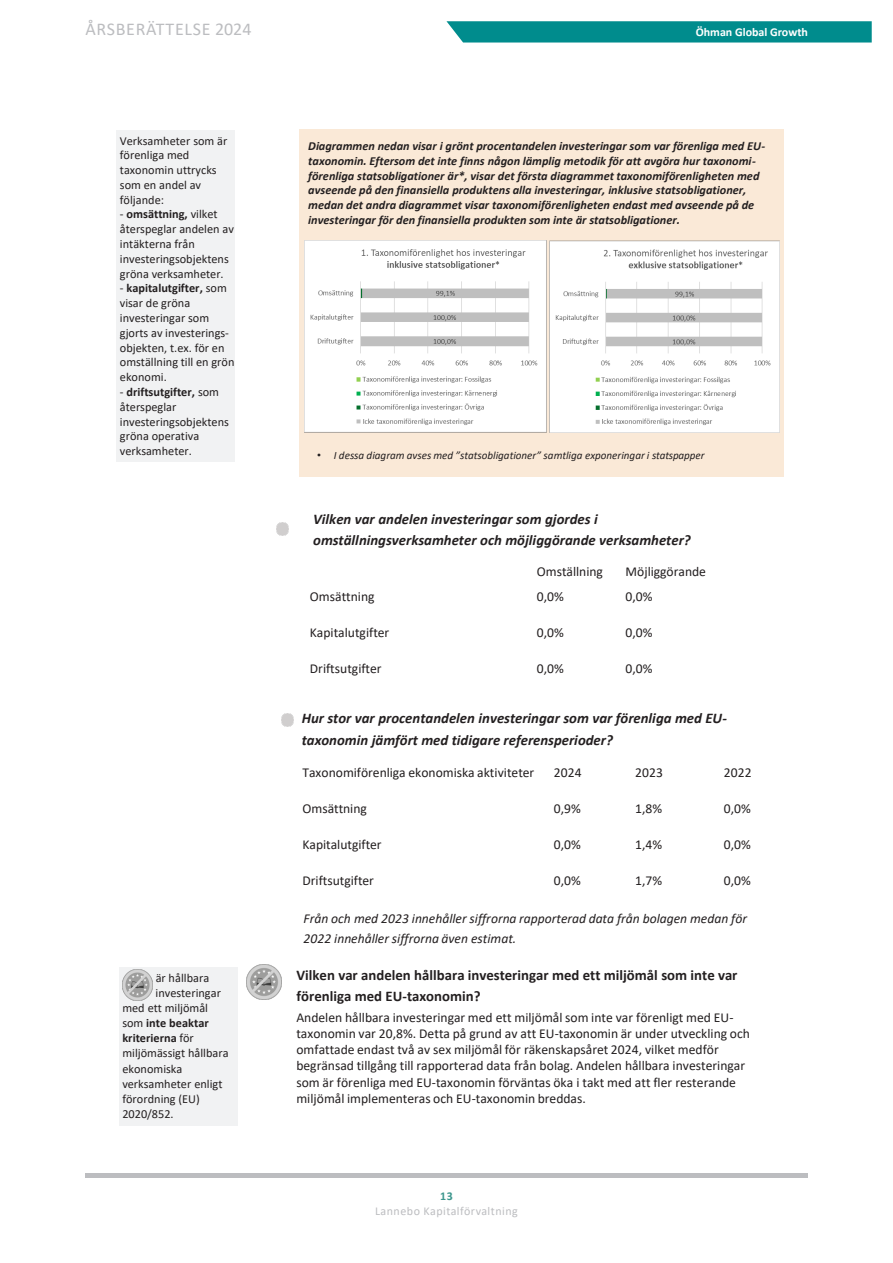
<style>
.page{position:relative;width:893px;height:1263px;background:#fff}
.page>*{position:absolute;margin:0;border:0;box-sizing:border-box;transform-origin:0 0}
.t1{font:18px "Calibri";letter-spacing:.04em;color:#bcbdc0}
.t2{font:italic 700 14.85px/21.3px "Calibri";color:#231f20}
.t3{font:700 14.85px/21.3px "Calibri";color:#231f20}
.t4{font:13.65px/16.2px "Calibri";color:#231f20}
.t5{font:italic 13.65px/19.5px "Calibri";color:#231f20}
.t6{font:12.3px/14.9px "Calibri";color:#231f20}
.t7{font:italic 700 12.3px/14.9px "Calibri";color:#231f20}
.t8{font:12px "Calibri";letter-spacing:.04em;color:#bcbdc0}
.t9{font:700 12px "Calibri";color:#fff}
.t10{font:700 12px "Calibri";color:#3d978e}
.t11{font:italic 11.1px "Calibri";color:#231f20}
.s1{font-weight:700}
.s2{font-family:"Arial";font-style:normal}
</style>
<div class="page">
<svg style="left:446px;top:21px;width:426px;height:22px;background:#0d9293"></svg>
<hr style="left:85px;top:1174px;width:723px;height:4px;background:#bcbdc0">
<div style="left:299px;top:130px;width:485px;height:347px;background:#fae9d7"></div>
<div style="left:116px;top:130px;width:119px;height:331px;background:#f1f2f3"></div>
<img style="left:247px;top:965px;width:35px;height:34px">
<div style="left:119px;top:967px;width:119px;height:159px;background:#f1f2f3"></div>
<img style="left:123px;top:969px;width:29px;height:31px">
<svg style="left:281px;top:713px;width:12px;height:13px"></svg>
<svg style="left:276px;top:523px;width:13px;height:12px"></svg>
<img style="left:305px;top:241px;width:474px;height:192px">
<h1 class="t1" style="left:85px;top:16px;width:168px">ÅRSBERÄTTELSE 2024</h1>
<p class="t9" style="left:696px;top:24px;width:114px">Öhman Global Growth</p>
<p class="t6" style="left:120px;top:133px;width:109px">Verksamheter som är förenliga med taxonomin uttrycks som en andel av följande:</p>
<p class="t6" style="left:120px;top:207px;width:115px">- <span class="s1">omsättning,</span> vilket återspeglar andelen av intäkterna från investeringsobjektens gröna verksamheter.</p>
<p class="t6" style="left:120px;top:281px;width:116px">- <span class="s1">kapitalutgifter,</span> som visar de gröna investeringar som gjorts av investerings&shy;objekten, t.ex. för en omställning till en grön ekonomi.</p>
<p class="t6" style="left:120px;top:384px;width:111px">- <span class="s1">driftsutgifter,</span> som återspeglar investeringsobjektens gröna operativa verksamheter.</p>
<p class="t6" style="left:156px;top:970px;width:55px">är hållbara</p>
<p class="t6" style="left:122px;top:1000px;width:108px">med ett miljömål som <span class="s1">inte beaktar kriterierna</span> för miljömässigt hållbara ekonomiska verksamheter enligt förordning (EU)<br>2020/852.</p>
<p class="t6" style="left:156px;top:985px;width:67px">investeringar</p>
<p class="t7" style="left:308px;top:138px;width:458px">Diagrammen nedan visar i grönt procentandelen investeringar som var förenliga med EU&shy;taxonomin. Eftersom det inte finns någon lämplig metodik för att avgöra hur taxonomi&shy;förenliga statsobligationer är*, visar det första diagrammet taxonomiförenligheten med avseende på den finansiella produktens alla investeringar, inklusive statsobligationer, medan det andra diagrammet visar taxonomiförenligheten endast med avseende på de investeringar för den finansiella produkten som inte är statsobligationer.</p>
<p class="t11" style="left:317px;top:448px;width:389px"><span class="s2">•</span> I dessa diagram avses med ”statsobligationer” samtliga exponeringar i statspapper</p>
<p class="t2" style="left:313px;top:508px;width:379px">Vilken var andelen investeringar som gjordes i omställningsverksamheter och möjliggörande verksamheter?</p>
<p class="t4" style="left:537px;top:563px;width:68px">Omställning</p>
<p class="t4" style="left:625px;top:563px;width:82px">Möjliggörande</p>
<p class="t4" style="left:310px;top:588px;width:66px">Omsättning</p>
<p class="t4" style="left:537px;top:588px;width:29px">0,0%</p>
<p class="t4" style="left:625px;top:588px;width:29px">0,0%</p>
<p class="t4" style="left:310px;top:624px;width:81px">Kapitalutgifter</p>
<p class="t4" style="left:537px;top:624px;width:29px">0,0%</p>
<p class="t4" style="left:625px;top:624px;width:29px">0,0%</p>
<p class="t4" style="left:310px;top:660px;width:73px">Driftsutgifter</p>
<p class="t4" style="left:537px;top:660px;width:29px">0,0%</p>
<p class="t4" style="left:626px;top:660px;width:29px">0,0%</p>
<p class="t2" style="left:302px;top:707px;width:427px">Hur stor var procentandelen investeringar som var förenliga med EU&shy;taxonomin jämfört med tidigare referensperioder?</p>
<p class="t4" style="left:302px;top:764px;width:233px">Taxonomiförenliga ekonomiska aktiviteter</p>
<p class="t4" style="left:554px;top:764px;width:29px">2024</p>
<p class="t4" style="left:635px;top:764px;width:29px">2023</p>
<p class="t4" style="left:724px;top:764px;width:29px">2022</p>
<p class="t4" style="left:302px;top:800px;width:66px">Omsättning</p>
<p class="t4" style="left:554px;top:800px;width:29px">0,9%</p>
<p class="t4" style="left:635px;top:800px;width:29px">1,8%</p>
<p class="t4" style="left:724px;top:800px;width:29px">0,0%</p>
<p class="t4" style="left:302px;top:836px;width:81px">Kapitalutgifter</p>
<p class="t4" style="left:554px;top:836px;width:29px">0,0%</p>
<p class="t4" style="left:635px;top:836px;width:29px">1,4%</p>
<p class="t4" style="left:724px;top:836px;width:29px">0,0%</p>
<p class="t4" style="left:302px;top:872px;width:73px">Driftsutgifter</p>
<p class="t4" style="left:554px;top:872px;width:29px">0,0%</p>
<p class="t4" style="left:635px;top:872px;width:29px">1,7%</p>
<p class="t4" style="left:724px;top:872px;width:29px">0,0%</p>
<p class="t5" style="left:304px;top:908px;width:445px">Från och med 2023 innehåller siffrorna rapporterad data från bolagen medan för<br>2022 innehåller siffrorna även estimat.</p>
<p class="t3" style="left:296px;top:964px;width:443px">Vilken var andelen hållbara investeringar med ett miljömål som inte var förenliga med EU-taxonomin?</p>
<p class="t4" style="left:296px;top:1008px;width:455px">Andelen hållbara investeringar med ett miljömål som inte var förenligt med EU&shy;taxonomin var 20,8%. Detta på grund av att EU-taxonomin är under utveckling och omfattade endast två av sex miljömål för räkenskapsåret 2024, vilket medför begränsad tillgång till rapporterad data från bolag. Andelen hållbara investeringar som är förenliga med EU-taxonomin förväntas öka i takt med att fler resterande miljömål implementeras och EU-taxonomin breddas.</p>
<p class="t10" style="left:440px;top:1187px;width:14px">13</p>
<p class="t8" style="left:375px;top:1202px;width:144px">Lannebo Kapitalförvaltning</p>
</div>
